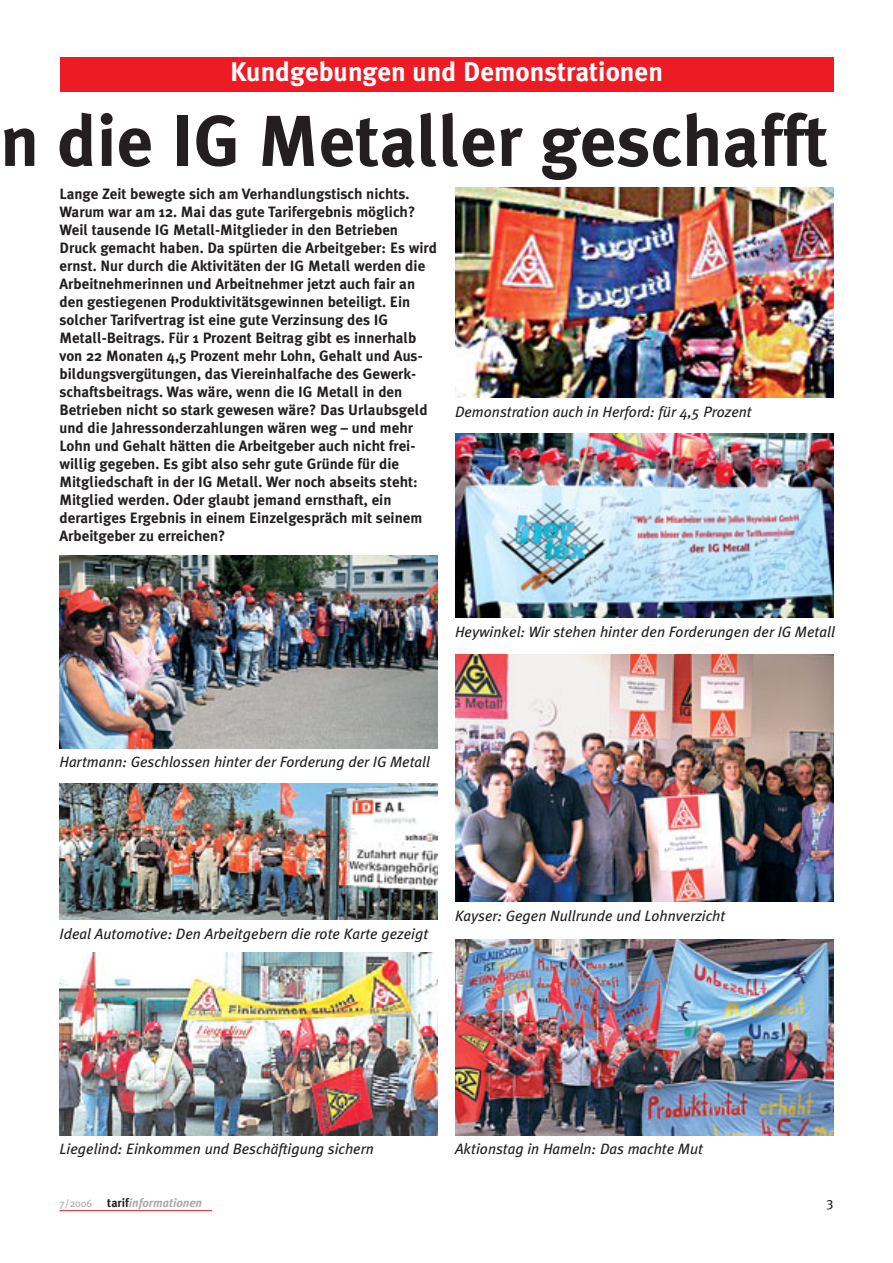
<style>
.page{position:relative;width:893px;height:1263px;background:#fff}
.page>*{position:absolute;margin:0;border:0;box-sizing:border-box;transform-origin:0 0}
.t1{font:700 72px "Meta Plus";color:#231f20}
.t2{font:700 27px "Meta Plus";color:#fff}
.t3{font:700 15px/18px "Meta Plus";color:#231f20}
.t4{font:italic 15px "Meta Plus";color:#231f20}
.t5{font:13.5px "Meta Plus";color:#231f20}
.t6{font:italic 700 12.15px "Meta Plus";color:#a7a9ac}
.s1{font-weight:400;font-style:normal;font-size:10.5px}
.s2{font-style:normal;color:#231f20}
</style>
<div class="page">
<div style="left:60px;top:57px;width:773px;height:34px;background:#ed1c24"></div>
<img style="left:455px;top:187px;width:378px;height:210px">
<img style="left:455px;top:654px;width:378px;height:247px">
<img style="left:60px;top:953px;width:378px;height:182px">
<hr style="left:60px;top:1210px;width:152px;height:1px;background:#ed1c24">
<img style="left:60px;top:556px;width:378px;height:192px">
<img style="left:455px;top:433px;width:378px;height:185px">
<img style="left:60px;top:784px;width:378px;height:135px">
<img style="left:455px;top:939px;width:378px;height:196px">
<h2 class="t2" style="left:230px;top:61px;width:434px">Kundgebungen und Demonstrationen</h2>
<h1 class="t1" style="left:0;top:111px;width:829px">n die IG Metaller geschafft</h1>
<p class="t3" style="left:60px;top:186px;width:379px">Lange Zeit bewegte sich am Verhandlungstisch nichts.<br>Warum war am 12. Mai das gute Tarifergebnis möglich?<br>Weil tausende IG Metall-Mitglieder in den Betrieben Druck gemacht haben. Da spürten die Arbeitgeber: Es wird ernst. Nur durch die Aktivitäten der IG Metall werden die Arbeitnehmerinnen und Arbeitnehmer jetzt auch fair an den gestiegenen Produktivitätsgewinnen beteiligt. Ein solcher Tarifvertrag ist eine gute Verzinsung des IG Metall-Beitrags. Für 1 Prozent Beitrag gibt es innerhalb von 22 Monaten 4,5 Prozent mehr Lohn, Gehalt und Aus&shy;bildungsvergütungen, das Viereinhalfache des Gewerk&shy;schaftsbeitrags. Was wäre, wenn die IG Metall in den Betrieben nicht so stark gewesen wäre? Das Urlaubsgeld und die Jahressonderzahlungen wären weg – und mehr Lohn und Gehalt hätten die Arbeitgeber auch nicht frei&shy;willig gegeben. Es gibt also sehr gute Gründe für die Mitgliedschaft in der IG Metall. Wer noch abseits steht:<br>Mitglied werden. Oder glaubt jemand ernsthaft, ein derartiges Ergebnis in einem Einzelgespräch mit seinem Arbeitgeber zu erreichen?</p>
<p class="t4" style="left:455px;top:405px;width:298px">Demonstration auch in Herford: für 4,5 Prozent</p>
<p class="t4" style="left:455px;top:626px;width:381px">Heywinkel: Wir stehen hinter den Forderungen der IG Metall</p>
<p class="t4" style="left:60px;top:756px;width:372px">Hartmann: Geschlossen hinter der Forderung der IG Metall</p>
<p class="t4" style="left:60px;top:928px;width:370px">Ideal Automotive: Den Arbeitgebern die rote Karte gezeigt</p>
<p class="t4" style="left:455px;top:909px;width:272px">Kayser: Gegen Nullrunde und Lohnverzicht</p>
<p class="t4" style="left:60px;top:1142px;width:316px">Liegelind: Einkommen und Beschäftigung sichern</p>
<p class="t4" style="left:455px;top:1142px;width:249px">Aktionstag in Hameln: Das machte Mut</p>
<p class="t6" style="left:60px;top:1198px;width:144px"><span class="s1">7/2006</span> <span class="s2">tarif</span>informationen</p>
<p class="t5" style="left:826px;top:1197px;width:9px">3</p>
</div>
